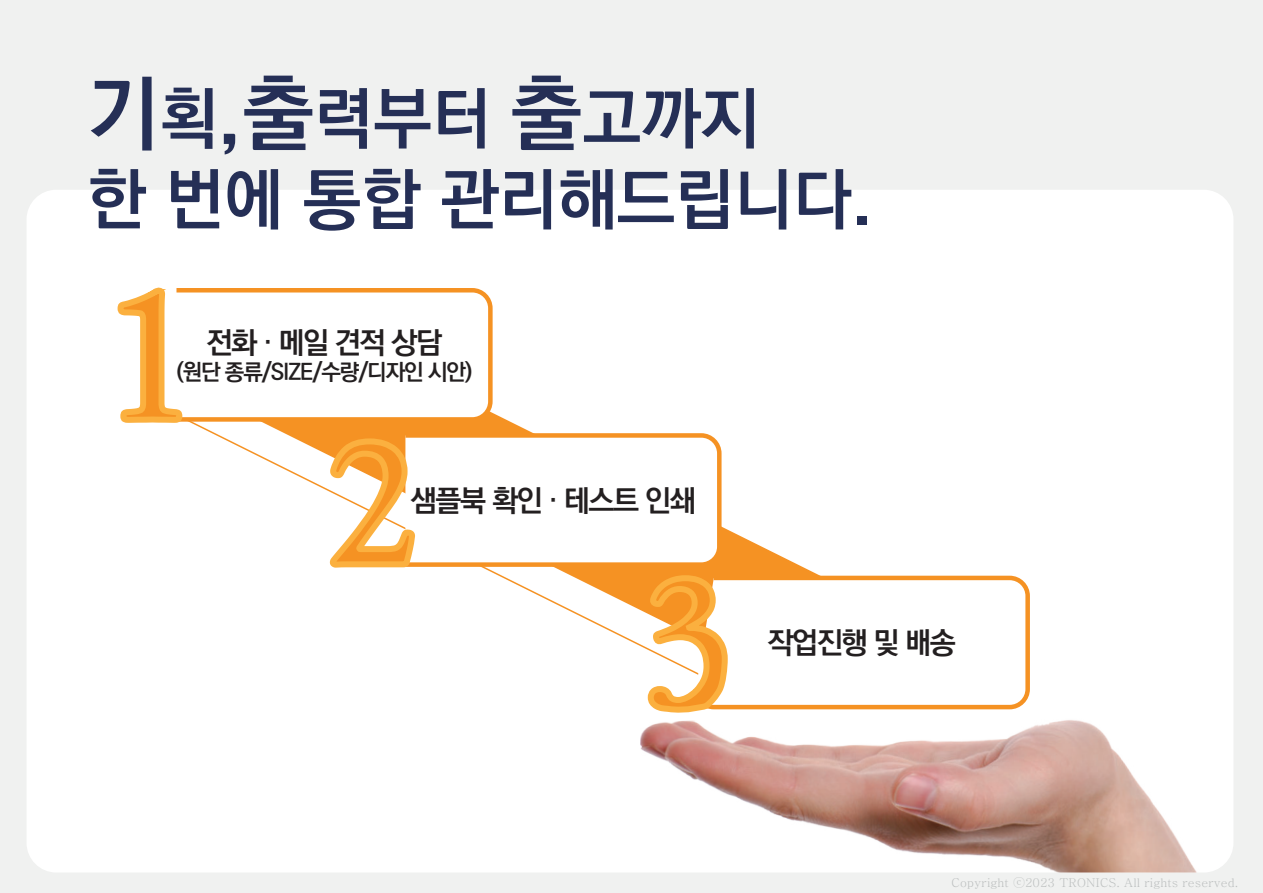
<style>
.page{position:relative;width:1263px;height:893px;background:#f0f1f0}
.page>*{position:absolute;margin:0;border:0;box-sizing:border-box;transform-origin:0 0}
.t1{font:700 67.5px/81px "Ko Pub World Dotum";color:#252f56}
.t2{font:700 30px "Ko Pub World Dotum";letter-spacing:-.05em;color:#231f20}
.t3{font:700 22.5px "Ko Pub World Dotum";letter-spacing:-.05em;color:#231f20}
.t4{font:500 12px "Adobe Myungjo Std";color:#bbbebe}
.s1{font-size:82.5px}
</style>
<div class="page">
<div style="left:27px;top:190px;width:1206px;height:682px;background:#fff;border-radius:30px"></div>
<svg style="left:732px;top:532px;width:80px;height:41px;fill:#f59223"></svg>
<svg style="left:732px;top:573px;width:298px;height:137px"></svg>
<svg style="left:117px;top:287px;width:615px;height:424px"></svg>
<img style="left:640px;top:711px;width:593px;height:161px">
<h1 class="t1" style="left:87px;top:81px;width:787px"><span class="s1">기</span>획<span class="s1">,출</span>력부터 <span class="s1">출</span>고까지<br>한 번에 통합 관리해드립니다.</h1>
<h2 class="t2" style="left:207px;top:321px;width:237px">전화 · 메일 견적 상담</h2>
<h3 class="t3" style="left:177px;top:356px;width:297px">(원단 종류/SIZE/수량/디자인 시안)</h3>
<h2 class="t2" style="left:411px;top:479px;width:286px">샘플북 확인 · 테스트 인쇄</h2>
<h2 class="t2" style="left:767px;top:621px;width:190px">작업진행 및 배송</h2>
<p class="t4" style="left:951px;top:876px;width:288px">Copyright ⓒ2023 TRONICS. All rights reserved.</p>
</div>
